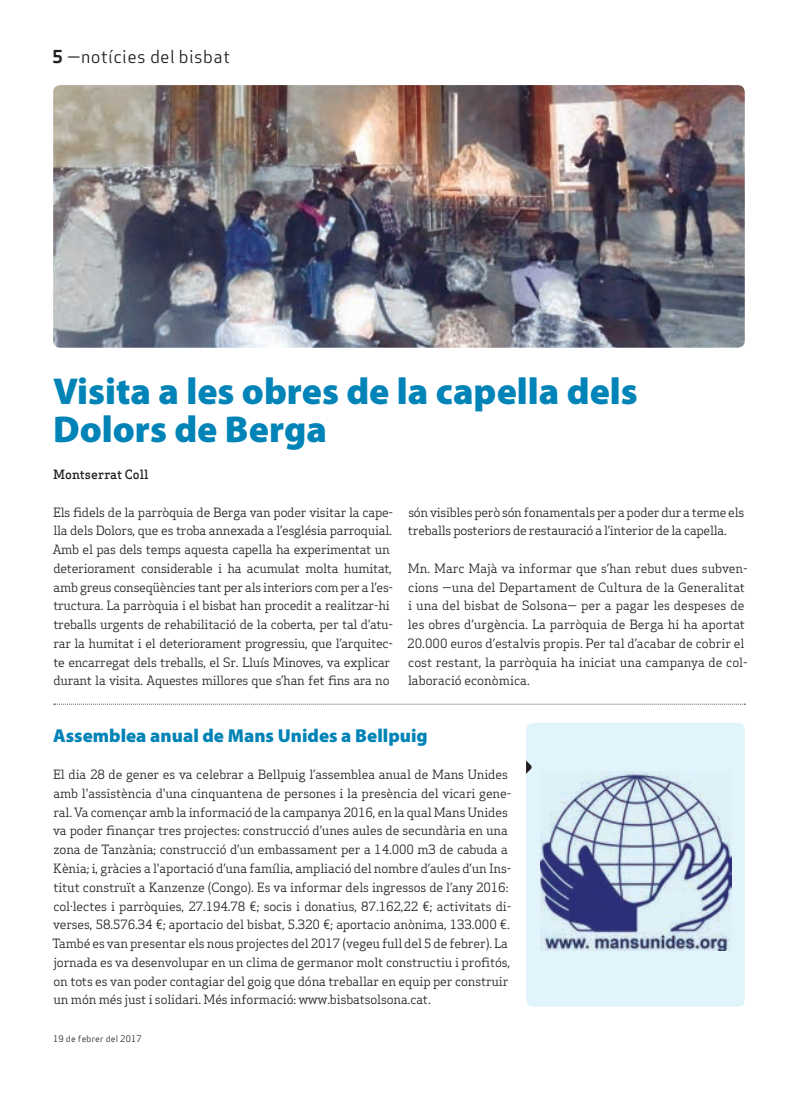
<style>
.page{position:relative;width:798px;height:1099px;background:#fff}
.page>*{position:absolute;margin:0;border:0;box-sizing:border-box;transform-origin:0 0}
.Titulars{font:900 37.5px "Myriad Pro";color:#0083b6}
.Titular_Petit{font:900 18.75px "Myriad Pro";color:#0083b6}
.Capçalera{font:17.5px "Apex Sans Book T";letter-spacing:.02em;color:#231f20}
.Text_General{font:12.5px/18.8px "Apex Serif";letter-spacing:-.01em;color:#231f20}
.Autors{font:500 12.5px "Apex Serif";color:#231f20}
.Data_Peu{font:8.75px "Apex Sans Book T";letter-spacing:.02em;color:#231f20}
.s1{font-family:"Apex Sans Bold T"}
</style>
<div class="page">
<div style="left:526px;top:723px;width:218px;height:283px;background:#e1f4fc;border-radius:7px"></div>
<img style="left:540px;top:771px;width:191px;height:179px">
<svg style="left:54px;top:703px;width:691px;height:1px"></svg>
<img style="left:53px;top:85px;width:691px;height:263px">
<svg style="left:526px;top:760px;width:6px;height:13px"></svg>
<p class="Capçalera" style="left:52px;top:46px;width:179px"><span class="s1">5</span> —notícies del bisbat</p>
<p class="Titulars" style="left:53px;top:366px;width:586px">Visita a les obres de la capella dels</p>
<p class="Titulars" style="left:53px;top:404px;width:275px">Dolors de Berga</p>
<p class="Autors" style="left:53px;top:466px;width:97px">Montserrat Coll</p>
<p class="Text_General" style="left:53px;top:502px;width:342px">Els fidels de la parròquia de Berga van poder visitar la cape&shy;lla dels Dolors, que es troba annexada a l’església parroquial.<br>Amb el pas dels temps aquesta capella ha experimentat un deteriorament considerable i ha acumulat molta humitat, amb greus conseqüències tant per als interiors com per a l’es&shy;tructura. La parròquia i el bisbat han procedit a realitzar-hi treballs urgents de rehabilitació de la coberta, per tal d’atu&shy;rar la humitat i el deteriorament progressiu, que l’arquitec&shy;te encarregat dels treballs, el Sr. Lluís Minoves, va explicar durant la visita. Aquestes millores que s’han fet fins ara no</p>
<p class="Text_General" style="left:408px;top:502px;width:338px">són visibles però són fonamentals per a poder dur a terme els treballs posteriors de restauració a l’interior de la capella.</p>
<p class="Text_General" style="left:407px;top:558px;width:342px">Mn. Marc Majà va informar que s’han rebut dues subven&shy;cions —una del Departament de Cultura de la Generalitat i una del bisbat de Solsona— per a pagar les despeses de les obres d’urgència. La parròquia de Berga hi ha aportat 20.000 euros d’estalvis propis. Per tal d’acabar de cobrir el cost restant, la parròquia ha iniciat una campanya de col· laboració econòmica.</p>
<p class="Titular_Petit" style="left:53px;top:722px;width:376px">Assemblea anual de Mans Unides a Bellpuig</p>
<p class="Text_General" style="left:52px;top:765px;width:460px">El dia 28 de gener es va celebrar a Bellpuig l’assemblea anual de Mans Unides amb l'assistència d'una cinquantena de persones i la presència del vicari gene&shy;ral. Va començar amb la informació de la campanya 2016, en la qual Mans Unides va poder finançar tres projectes: construcció d’unes aules de secundària en una zona de Tanzània; construcció d’un embassament per a 14.000 m3 de cabuda a Kènia; i, gràcies a l'aportació d’una família, ampliació del nombre d’aules d’un Ins&shy;titut construït a Kanzenze (Congo). Es va informar dels ingressos de l’any 2016: col·lectes i parròquies, 27.194.78 €; socis i donatius, 87.162,22 €; activitats di&shy;verses, 58.576.34 €; aportacio del bisbat, 5.320 €; aportacio anònima, 133.000 €.<br>També es van presentar els nous projectes del 2017 (vegeu full del 5 de febrer). La jornada es va desenvolupar en un clima de germanor molt constructiu i profitós, on tots es van poder contagiar del goig que dóna treballar en equip per construir un món més just i solidari. Més informació: www.bisbatsolsona.cat.</p>
<p class="Data_Peu" style="left:53px;top:1032px;width:90px">19 de febrer del 2017</p>
</div>
